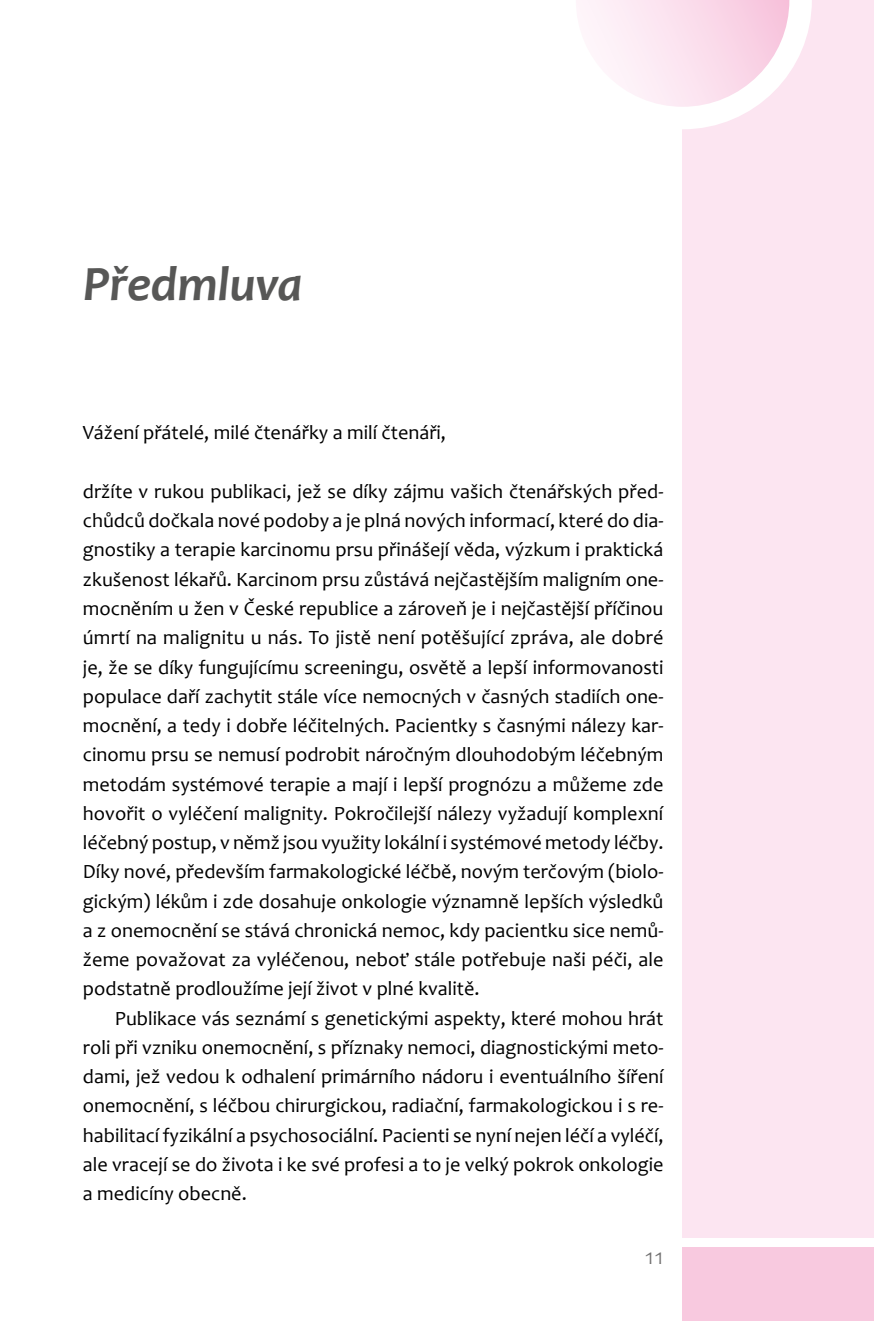
<style>
.page{position:relative;width:874px;height:1321px;background:#fff}
.page>*{position:absolute;margin:0;border:0;box-sizing:border-box;transform-origin:0 0}
.t1{font:italic 700 49.5px "Candara";letter-spacing:-.01em;color:#575756}
.t2{font:20.25px/29.2px "Candara";color:#000;text-align:justify}
.t3{font:18px "Candara";color:#706f6f}
</style>
<div class="page">
<div style="left:682px;top:1247px;width:192px;height:73px;background:#f8c9df"></div>
<div style="left:682px;top:0;width:192px;height:1237px;background:#fce5f1"></div>
<svg style="left:576px;top:0;width:236px;height:129px"></svg>
<h1 class="t1" style="left:83px;top:252px;width:221px">Předmluva</h1>
<p class="t2" style="left:83px;top:418px;width:365px">Vážení přátelé, milé čtenářky a milí čtenáři,</p>
<p class="t2" style="left:83px;top:476px;width:582px">držíte v rukou publikaci, jež se díky zájmu vašich čtenářských před&shy;chůdců dočkala nové podoby a je plná nových informací, které do dia&shy;gnostiky a terapie karcinomu prsu přinášejí věda, výzkum i praktická zkušenost lékařů. Karcinom prsu zůstává nejčastějším maligním one&shy;mocněním u žen v České republice a zároveň je i nejčastější příčinou úmrtí na malignitu u nás. To jistě není potěšující zpráva, ale dobré je, že se díky fungujícímu screeningu, osvětě a lepší informovanosti populace daří zachytit stále více nemocných v časných stadiích one&shy;mocnění, a tedy i dobře léčitelných. Pacientky s časnými nálezy kar&shy;cinomu prsu se nemusí podrobit náročným dlouhodobým léčebným metodám systémové terapie a mají i lepší prognózu a můžeme zde hovořit o vyléčení malignity. Pokročilejší nálezy vyžadují komplexní léčebný postup, v němž jsou využity lokální i systémové metody léčby.<br>Díky nové, především farmakologické léčbě, novým terčovým (biolo&shy;gickým) lékům i zde dosahuje onkologie významně lepších výsledků a z onemocnění se stává chronická nemoc, kdy pacientku sice nemů&shy;žeme považovat za vyléčenou, neboť stále potřebuje naši péči, ale podstatně prodloužíme její život v plné kvalitě.</p>
<p class="t2" style="left:83px;top:1003px;width:582px;text-indent:32px">Publikace vás seznámí s genetickými aspekty, které mohou hrát roli při vzniku onemocnění, s příznaky nemoci, diagnostickými meto&shy;dami, jež vedou k odhalení primárního nádoru i eventuálního šíření onemocnění, s léčbou chirurgickou, radiační, farmakologickou i s re&shy;habilitací fyzikální a psychosociální. Pacienti se nyní nejen léčí a vyléčí, ale vracejí se do života i ke své profesi a to je velký pokrok onkologie a medicíny obecně.</p>
<p class="t3" style="left:645px;top:1246px;width:20px">11</p>
</div>
